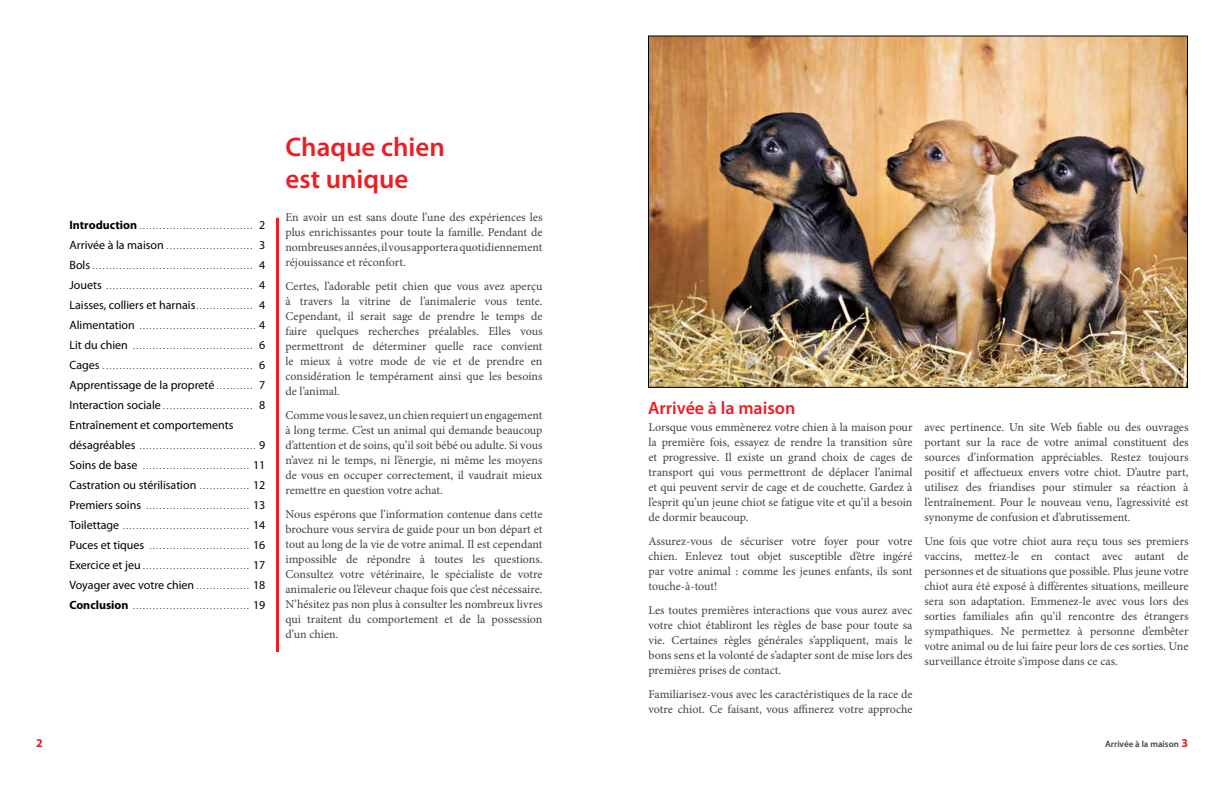
<style>
.page{position:relative;width:1224px;height:792px;background:#fff}
.page>*{position:absolute;margin:0;border:0;box-sizing:border-box;transform-origin:0 0}
.t1{font:600 27px/32px "Myriad Pro";color:#ed1d24}
.t2{font:600 18px "Myriad Pro";color:#ed1d24}
.t3{font:12px/15px "Minion Pro";color:#414042;text-align:justify}
.t4{font:12px/20px "Myriad Pro";color:#000;text-align:right}
.t5{font:700 12px "Myriad Pro";color:#ed1d24}
.t6{font:600 9px "Myriad Pro";color:#414042}
.t7{font:8px "Myriad Pro";color:#000}
.s1{font-weight:700;font-size:12px}
.s2{font-size:12px}
.s3{font-size:8px}
.s4{font-weight:700;font-size:12px;color:#ed1d24}
</style>
<div class="page">
<hr style="left:276px;top:218px;width:3px;height:434px;background:#ed1d24">
<img style="left:650px;top:38px;width:536px;height:348px">
<p class="t7" style="left:69px;top:221px;width:198px"><span class="s1">Introduction</span> . . . . . . . . . . . . . . . . . . . . . . . . . . . . . . . . . . <span class="s2">2</span></p>
<p class="t7" style="left:69px;top:241px;width:197px"><span class="s2">Arrivée à la maison</span> . . . . . . . . . . . . . . . . . . . . . . . . . . <span class="s2">3</span></p>
<p class="t7" style="left:69px;top:261px;width:197px"><span class="s2">Bols</span> . . . . . . . . . . . . . . . . . . . . . . . . . . . . . . . . . . . . . . . . . . . . . . . . <span class="s2">4</span></p>
<p class="t7" style="left:69px;top:281px;width:38px"><span class="s2">Jouets</span> .............................................</p>
<p class="t4" style="left:69px;top:275px;width:197px">4<br>Laisses, colliers et harnais <span class="s3">. . . . . . . . . . . . . . . . .</span> 4</p>
<p class="t7" style="left:69px;top:321px;width:72px"><span class="s2">Alimentation</span> ...................................</p>
<p class="t4" style="left:259px;top:315px;width:8px">4</p>
<p class="t7" style="left:69px;top:341px;width:65px"><span class="s2">Lit du chien</span> .....................................</p>
<p class="t4" style="left:259px;top:335px;width:8px">6</p>
<p class="t7" style="left:69px;top:361px;width:197px"><span class="s2">Cages</span> . . . . . . . . . . . . . . . . . . . . . . . . . . . . . . . . . . . . . . . . . . . . . <span class="s2">6</span></p>
<p class="t4" style="left:69px;top:375px;width:197px">Apprentissage de la propreté <span class="s3">. . . . . . . . . . .</span> 7</p>
<p class="t7" style="left:69px;top:401px;width:97px"><span class="s2">Interaction sociale</span> ............................</p>
<p class="t4" style="left:259px;top:395px;width:8px">8</p>
<p class="t4" style="left:69px;top:415px;width:166px">Entraînement et comportements</p>
<p class="t7" style="left:69px;top:441px;width:72px"><span class="s2">désagréables</span> ...................................</p>
<p class="t4" style="left:259px;top:435px;width:8px">9</p>
<p class="t7" style="left:69px;top:461px;width:75px"><span class="s2">Soins de base</span> ................................</p>
<p class="t4" style="left:69px;top:455px;width:197px">11<br>Castration ou stérilisation <span class="s3">. . . . . . . . . . . . . . .</span> 12</p>
<p class="t7" style="left:69px;top:501px;width:79px"><span class="s2">Premiers soins</span> ................................</p>
<p class="t4" style="left:253px;top:495px;width:14px">13</p>
<p class="t7" style="left:69px;top:521px;width:55px"><span class="s2">Toilettage</span> .......................................</p>
<p class="t4" style="left:253px;top:515px;width:14px">14</p>
<p class="t7" style="left:69px;top:541px;width:82px"><span class="s2">Puces et tiques</span> ...............................</p>
<p class="t4" style="left:253px;top:535px;width:14px">16</p>
<p class="t7" style="left:69px;top:561px;width:197px"><span class="s2">Exercice et jeu</span> . . . . . . . . . . . . . . . . . . . . . . . . . . . . . . . . <span class="s2">17</span></p>
<p class="t4" style="left:69px;top:575px;width:197px">Voyager avec votre chien <span class="s3">. . . . . . . . . . . . . . . .</span> 18</p>
<p class="t7" style="left:69px;top:601px;width:65px"><span class="s1">Conclusion</span> ....................................</p>
<p class="t4" style="left:253px;top:595px;width:14px">19</p>
<h1 class="t1" style="left:285px;top:130px;width:161px">Chaque chien est unique</h1>
<p class="t3" style="left:285px;top:209px;width:259px">En avoir un est sans doute l’une des expériences les plus enrichissantes pour toute la famille. Pendant de nombreuses années, il vous apportera quotidiennement réjouissance et réconfort.</p>
<p class="t3" style="left:285px;top:278px;width:259px">Certes, l’adorable petit chien que vous avez aperçu à travers la vitrine de l’animalerie vous tente.<br>Cependant, il serait sage de prendre le temps de faire quelques recherches préalables. Elles vous permettront de déterminer quelle race convient le mieux à votre mode de vie et de prendre en considération le tempérament ainsi que les besoins de l’animal.</p>
<p class="t3" style="left:285px;top:407px;width:259px">Comme vous le savez, un chien requiert un engagement à long terme. C’est un animal qui demande beaucoup d’attention et de soins, qu’il soit bébé ou adulte. Si vous n’avez ni le temps, ni l’énergie, ni même les moyens de vous en occuper correctement, il vaudrait mieux remettre en question votre achat.</p>
<p class="t3" style="left:285px;top:506px;width:259px">Nous espérons que l’information contenue dans cette brochure vous servira de guide pour un bon départ et tout au long de la vie de votre animal. Il est cependant impossible de répondre à toutes les questions.<br>Consultez votre vétérinaire, le spécialiste de votre animalerie ou l’éleveur chaque fois que c’est nécessaire.<br>N’hésitez pas non plus à consulter les nombreux livres qui traitent du comportement et de la possession d’un chien.</p>
<h2 class="t2" style="left:648px;top:396px;width:149px">Arrivée à la maison</h2>
<p class="t3" style="left:648px;top:420px;width:266px">Lorsque vous emmènerez votre chien à la maison pour la première fois, essayez de rendre la transition sûre et progressive. Il existe un grand choix de cages de transport qui vous permettront de déplacer l’animal et qui peuvent servir de cage et de couchette. Gardez à l’esprit qu’un jeune chiot se fatigue vite et qu’il a besoin de dormir beaucoup.</p>
<p class="t3" style="left:648px;top:534px;width:266px">Assurez-vous de sécuriser votre foyer pour votre chien. Enlevez tout objet susceptible d’être ingéré par votre animal : comme les jeunes enfants, ils sont touche-à-tout!</p>
<p class="t3" style="left:648px;top:603px;width:266px">Les toutes premières interactions que vous aurez avec votre chiot établiront les règles de base pour toute sa vie. Certaines règles générales s’appliquent, mais le bons sens et la volonté de s’adapter sont de mise lors des premières prises de contact.</p>
<p class="t3" style="left:648px;top:687px;width:266px">Familiarisez-vous avec les caractéristiques de la race de votre chiot. Ce faisant, vous affinerez votre approche</p>
<p class="t3" style="left:924px;top:420px;width:266px">avec pertinence. Un site Web fiable ou des ouvrages portant sur la race de votre animal constituent des sources d’information appréciables. Restez toujours positif et affectueux envers votre chiot. D’autre part, utilisez des friandises pour stimuler sa réaction à l’entraînement. Pour le nouveau venu, l’agressivité est synonyme de confusion et d’abrutissement.</p>
<p class="t3" style="left:924px;top:534px;width:266px">Une fois que votre chiot aura reçu tous ses premiers vaccins, mettez-le en contact avec autant de personnes et de situations que possible. Plus jeune votre chiot aura été exposé à différentes situations, meilleure sera son adaptation. Emmenez-le avec vous lors des sorties familiales afin qu’il rencontre des étrangers sympathiques. Ne permettez à personne d’embêter votre animal ou de lui faire peur lors de ces sorties. Une surveillance étroite s’impose dans ce cas.</p>
<p class="t5" style="left:36px;top:735px;width:8px">2</p>
<p class="t6" style="left:1105px;top:738px;width:84px">Arrivée à la maison <span class="s4">3</span></p>
</div>
